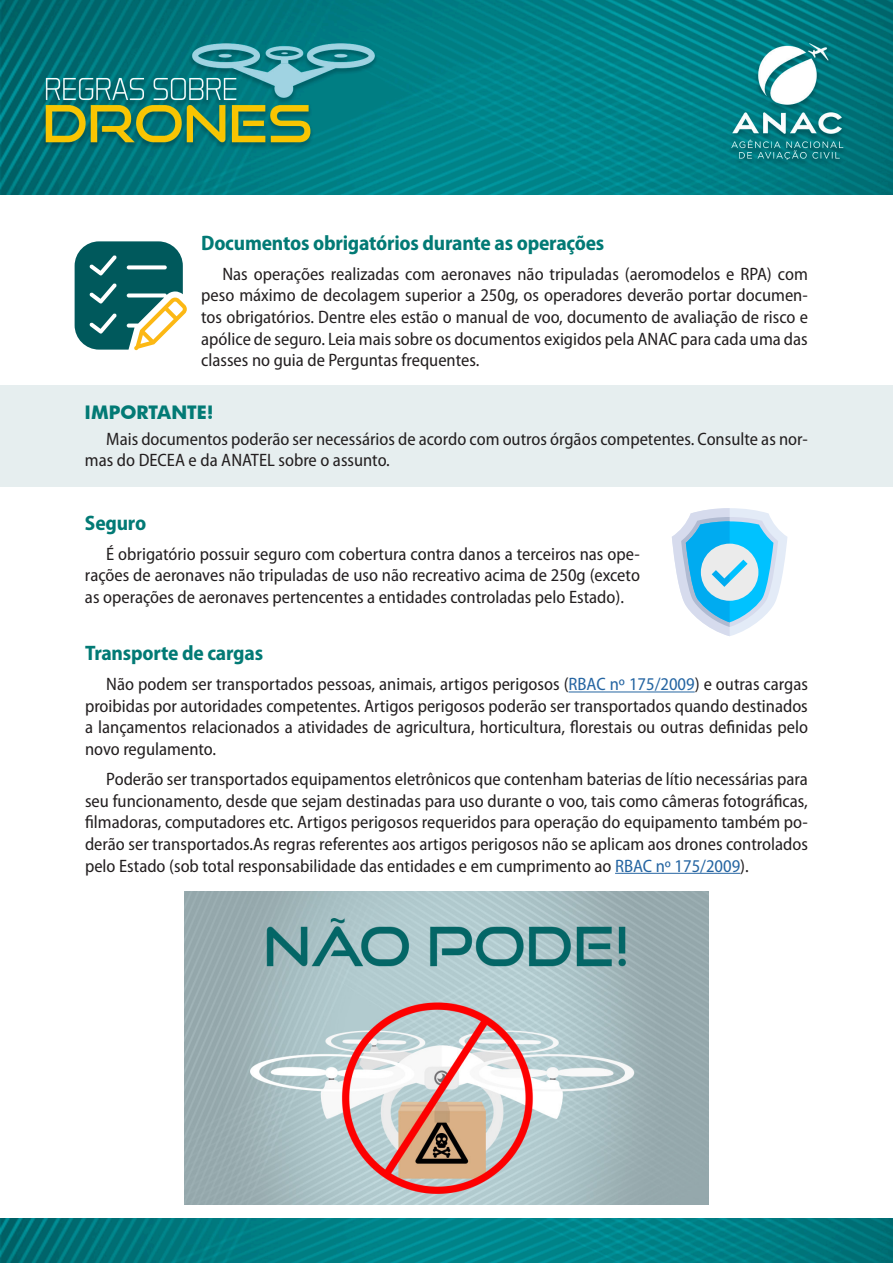
<style>
.page{position:relative;width:893px;height:1263px;background:#fff}
.page>*{position:absolute;margin:0;border:0;box-sizing:border-box;transform-origin:0 0}
.Titulo_2{font:700 semi-condensed 21px "Myriad Pro";letter-spacing:-.01em;color:#027a75}
.t1{font:semi-condensed 18px/21.6px "Myriad Pro";color:#231f20;text-align:justify}
.TITULO_BOX{font:700 18px "Futura";color:#027a75}
.s1{color:#2565a2}
</style>
<div class="page">
<img style="left:0;top:0;width:893px;height:194px">
<img style="left:0;top:1218px;width:893px;height:45px">
<div style="left:0;top:385px;width:893px;height:101px;background:#e6eeef"></div>
<svg style="left:75px;top:241px;width:112px;height:109px"></svg>
<svg style="left:672px;top:508px;width:115px;height:128px"></svg>
<hr style="left:569px;top:691px;width:126px;height:1px;background:#2565a2">
<hr style="left:615px;top:873px;width:125px;height:1px;background:#2565a2">
<img style="left:184px;top:892px;width:525px;height:312px">
<p class="Titulo_2" style="left:201px;top:229px;width:405px">Documentos obrigatórios durante as operações</p>
<p class="t1" style="left:201px;top:263px;width:608px;text-indent:21px">Nas operações realizadas com aeronaves não tripuladas (aeromodelos e RPA) com peso máximo de decolagem superior a 250g, os operadores deverão portar documen&shy;tos obrigatórios. Dentre eles estão o manual de voo, documento de avaliação de risco e apólice de seguro. Leia mais sobre os documentos exigidos pela ANAC para cada uma das classes no guia de Perguntas frequentes.</p>
<p class="TITULO_BOX" style="left:85px;top:399px;width:130px">IMPORTANTE!</p>
<p class="t1" style="left:85px;top:427px;width:724px;text-indent:21px">Mais documentos poderão ser necessários de acordo com outros órgãos competentes. Consulte as nor&shy;mas do DECEA e da ANATEL sobre o assunto.</p>
<p class="Titulo_2" style="left:85px;top:509px;width:63px">Seguro</p>
<p class="t1" style="left:85px;top:543px;width:556px;text-indent:21px">É obrigatório possuir seguro com cobertura contra danos a terceiros nas ope&shy;rações de aeronaves não tripuladas de uso não recreativo acima de 250g (exceto as operações de aeronaves pertencentes a entidades controladas pelo Estado).</p>
<p class="Titulo_2" style="left:85px;top:639px;width:180px">Transporte de cargas</p>
<p class="t1" style="left:85px;top:673px;width:724px;text-indent:21px">Não podem ser transportados pessoas, animais, artigos perigosos (<span class="s1">RBAC nº 175/2009</span>) e outras cargas proibidas por autoridades competentes. Artigos perigosos poderão ser transportados quando destinados a lançamentos relacionados a atividades de agricultura, horticultura, florestais ou outras definidas pelo novo regulamento.</p>
<p class="t1" style="left:85px;top:768px;width:724px;text-indent:21px">Poderão ser transportados equipamentos eletrônicos que contenham baterias de lítio necessárias para seu funcionamento, desde que sejam destinadas para uso durante o voo, tais como câmeras fotográficas, filmadoras, computadores etc. Artigos perigosos requeridos para operação do equipamento também po&shy;derão ser transportados.As regras referentes aos artigos perigosos não se aplicam aos drones controlados pelo Estado (sob total responsabilidade das entidades e em cumprimento ao <span class="s1">RBAC nº 175/2009</span>).</p>
</div>
